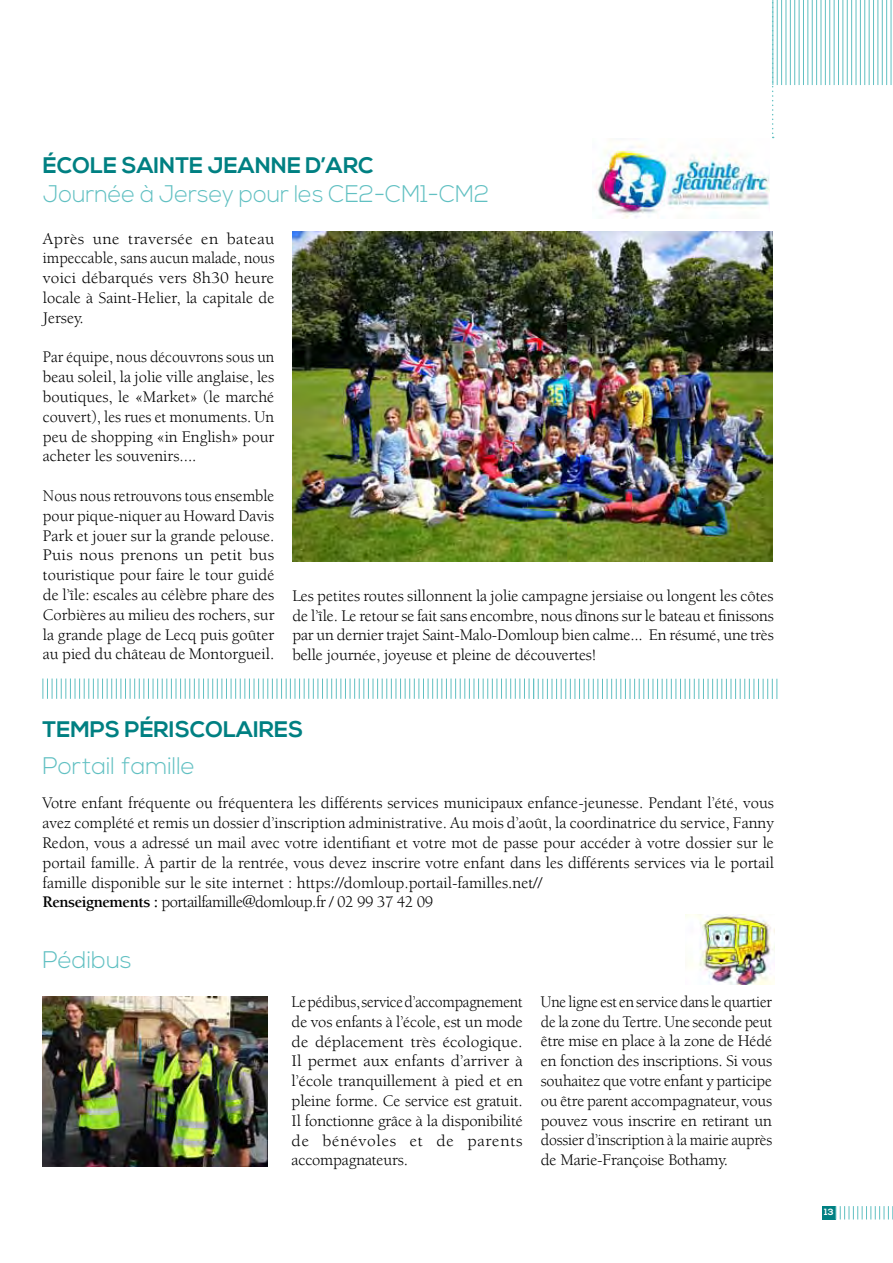
<style>
.page{position:relative;width:893px;height:1263px;background:#fff}
.page>*{position:absolute;margin:0;border:0;box-sizing:border-box;transform-origin:0 0}
.t1{font:300 24px "Nexa";color:#61c0c2}
.t2{font:700 22.5px "Nexa";color:#008082}
.t3{font:16.5px/19.8px "Berkeley LT";color:#000;text-align:justify}
.t4{font:16.5px/19.8px "Berkeley LT";color:#000;text-align:justify;scale:.95 1}
.t5{font:16.5px/19.8px "Berkeley LT";color:#000;text-align:justify;scale:.96 1}
.t6{font:16.5px/19.8px "Berkeley LT";color:#000;text-align:justify;scale:1.05 1}
.t7{font:700 9px "Nexa";color:#fff}
.s1{font-weight:700}
</style>
<div class="page">
<hr style="left:777px;top:0;width:1px;height:85px;background:#61c0c2">
<hr style="left:781px;top:0;width:1px;height:85px;background:#61c0c2">
<hr style="left:786px;top:0;width:1px;height:85px;background:#61c0c2">
<hr style="left:790px;top:0;width:1px;height:85px;background:#61c0c2">
<hr style="left:794px;top:0;width:1px;height:85px;background:#61c0c2">
<hr style="left:799px;top:0;width:1px;height:85px;background:#61c0c2">
<hr style="left:803px;top:0;width:1px;height:85px;background:#61c0c2">
<hr style="left:808px;top:0;width:1px;height:85px;background:#61c0c2">
<hr style="left:812px;top:0;width:1px;height:85px;background:#61c0c2">
<hr style="left:816px;top:0;width:1px;height:85px;background:#61c0c2">
<hr style="left:821px;top:0;width:1px;height:85px;background:#61c0c2">
<hr style="left:825px;top:0;width:1px;height:85px;background:#61c0c2">
<hr style="left:829px;top:0;width:1px;height:85px;background:#61c0c2">
<hr style="left:834px;top:0;width:1px;height:85px;background:#61c0c2">
<hr style="left:838px;top:0;width:1px;height:85px;background:#61c0c2">
<hr style="left:843px;top:0;width:1px;height:85px;background:#61c0c2">
<hr style="left:847px;top:0;width:1px;height:85px;background:#61c0c2">
<hr style="left:851px;top:0;width:1px;height:85px;background:#61c0c2">
<hr style="left:856px;top:0;width:1px;height:85px;background:#61c0c2">
<hr style="left:860px;top:0;width:1px;height:85px;background:#61c0c2">
<hr style="left:864px;top:0;width:1px;height:85px;background:#61c0c2">
<hr style="left:869px;top:0;width:1px;height:85px;background:#61c0c2">
<hr style="left:873px;top:0;width:1px;height:85px;background:#61c0c2">
<hr style="left:878px;top:0;width:1px;height:85px;background:#61c0c2">
<hr style="left:882px;top:0;width:1px;height:85px;background:#61c0c2">
<hr style="left:886px;top:0;width:1px;height:85px;background:#61c0c2">
<hr style="left:891px;top:0;width:1px;height:85px;background:#61c0c2">
<hr style="left:892px;top:0;width:1px;height:85px;background:#61c0c2">
<div style="left:822px;top:1206px;width:14px;height:13px;background:#008082"></div>
<svg style="left:772px;top:0;width:2px;height:138px"></svg>
<svg style="left:836px;top:1206px;width:57px;height:13px"></svg>
<svg style="left:43px;top:678px;width:735px;height:21px"></svg>
<img style="left:595px;top:145px;width:174px;height:74px">
<img style="left:292px;top:232px;width:481px;height:330px">
<img style="left:43px;top:996px;width:225px;height:170px">
<img style="left:685px;top:914px;width:89px;height:70px">
<h2 class="t2" style="left:43px;top:153px;width:328px">ÉCOLE SAINTE J EANN E D’ARC</h2>
<h1 class="t1" style="left:43px;top:180px;width:448px">Journée à Jersey pour les CE2-CM1-CM2</h1>
<p class="t6" style="left:43px;top:229px;width:222px">Après une traversée en bateau impeccable, sans aucun malade, nous voici débarqués vers 8h30 heure locale à Saint-Helier, la capitale de Jersey.</p>
<p class="t5" style="left:43px;top:348px;width:243px">Par équipe, nous découvrons sous un beau soleil, la jolie ville anglaise, les boutiques, le «Market» (le marché couvert), les rues et monuments. Un peu de shopping «in English» pour acheter les souvenirs....</p>
<p class="t5" style="left:43px;top:486px;width:243px">Nous nous retrouvons tous ensemble pour pique-niquer au Howard Davis Park et jouer sur la grande pelouse.<br>Puis nous prenons un petit bus touristique pour faire le tour guidé de l’île: escales au célèbre phare des Corbières au milieu des rochers, sur la grande plage de Lecq puis goûter au pied du château de Montorgueil.</p>
<p class="t3" style="left:292px;top:586px;width:483px">Les petites routes sillonnent la jolie campagne jersiaise ou longent les côtes de l’île. Le retour se fait sans encombre, nous dînons sur le bateau et finissons par un dernier trajet Saint-Malo-Domloup bien calme... En résumé, une très belle journée, joyeuse et pleine de découvertes!</p>
<h2 class="t2" style="left:43px;top:716px;width:17px">TEM</h2>
<h2 class="t2" style="left:90px;top:716px;width:185px">PS PÉRISCOLAIRES</h2>
<h1 class="t1" style="left:43px;top:752px;width:154px">Portail famille</h1>
<p class="t3" style="left:43px;top:794px;width:733px;text-align:left">Votre enfant fréquente ou fréquentera les différents services municipaux enfance-jeunesse. Pendant l’été, vous avez complété et remis un dossier d’inscription administrative. Au mois d’août, la coordinatrice du service, Fanny Redon, vous a adressé un mail avec votre identifiant et votre mot de passe pour accéder à votre dossier sur le portail famille. À partir de la rentrée, vous devez inscrire votre enfant dans les différents services via le portail famille disponible sur le site internet : https://domloup.portail-familles.net//<br><span class="s1">Renseignements :</span> portailfamille@domloup.fr / 02 99 37 42 09</p>
<h1 class="t1" style="left:43px;top:946px;width:91px">Pédibus</h1>
<p class="t4" style="left:541px;top:992px;width:245px">Une ligne est en service dans le quartier de la zone du Tertre. Une seconde peut être mise en place à la zone de Hédé en fonction des inscriptions. Si vous souhaitez que votre enfant y participe ou être parent accompagnateur, vous pouvez vous inscrire en retirant un dossier d’inscription à la mairie auprès de Marie-Françoise Bothamy.</p>
<p class="t4" style="left:292px;top:992px;width:245px">Le pédibus, service d’accompagnement de vos enfants à l’école, est un mode de déplacement très écologique.<br>Il permet aux enfants d’arriver à l’école tranquillement à pied et en pleine forme. Ce service est gratuit.<br>Il fonctionne grâce à la disponibilité de bénévoles et de parents accompagnateurs.</p>
<p class="t7" style="left:824px;top:1207px;width:11px">13</p>
</div>
